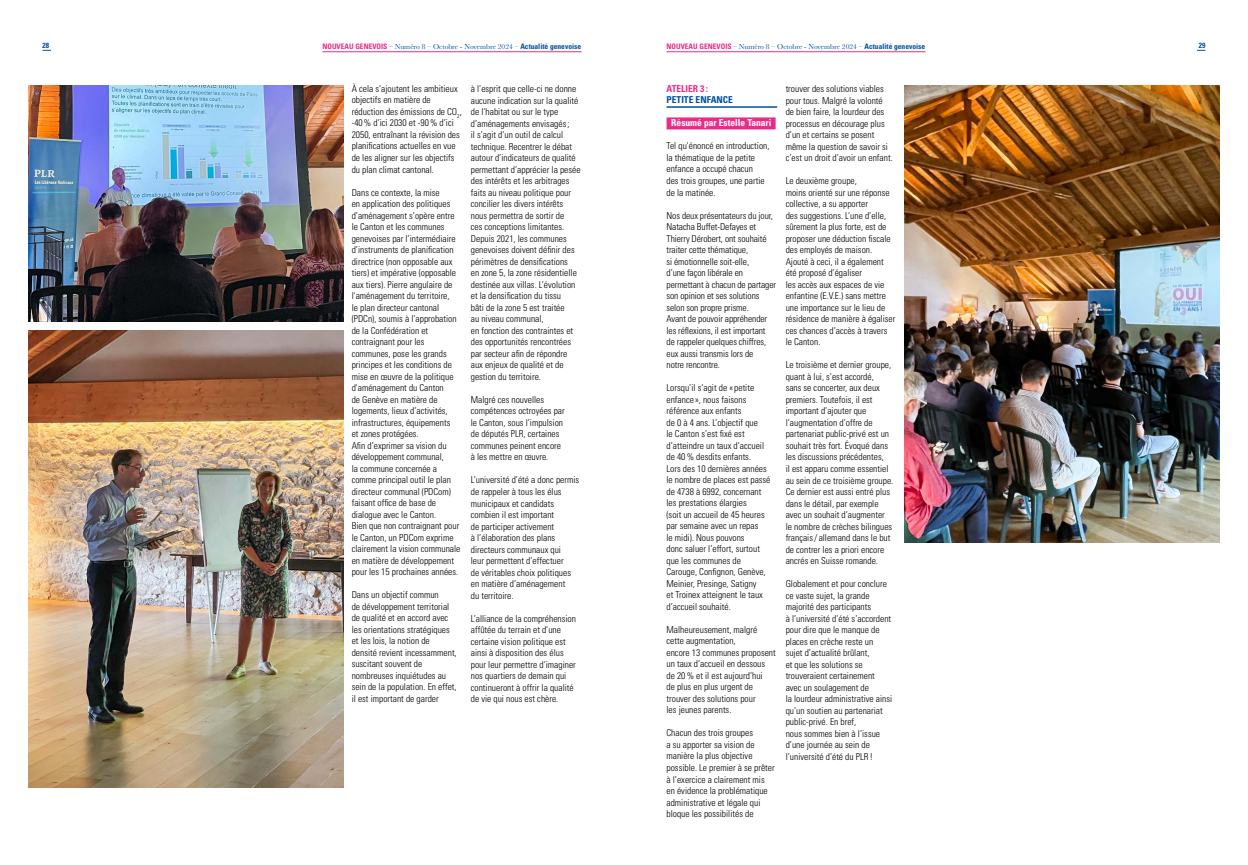
<style>
.page{position:relative;width:1248px;height:865px;background:#fff}
.page>*{position:absolute;margin:0;border:0;box-sizing:border-box;transform-origin:0 0}
.t1{font:300 condensed 9.5px/11.5px "Univers LT Std";color:#000}
.t2{font:700 condensed 9.5px "Univers LT Std";color:#fff}
.t3{font:700 condensed 9.5px "Univers LT Std";color:#0050a0}
.t4{font:700 condensed 9.5px "Univers LT Std";color:#e82d89}
.t5{font:7.5px "Baskerville";color:#0050a0}
.t6{font:700 condensed 7.5px "Univers LT Std";color:#0050a0}
.s1{font-family:"Univers LT Std";font-weight:700;font-stretch:condensed;color:#e82d89}
.s2{font-family:"Univers LT Std";font-weight:700;font-stretch:condensed}
</style>
<div class="page">
<hr style="left:666px;top:106px;width:111px;height:2px;background:#0050a0">
<div style="left:666px;top:117px;width:109px;height:12px;background:#e82d89"></div>
<img style="left:904px;top:85px;width:315px;height:457px">
<img style="left:28px;top:85px;width:315px;height:236px">
<img style="left:28px;top:330px;width:315px;height:457px">
<hr style="left:666px;top:51px;width:259px;height:1px;background:#e82d89">
<hr style="left:322px;top:51px;width:259px;height:1px;background:#e82d89">
<p class="t6" style="left:43px;top:41px;width:8px">28</p>
<p class="t5" style="left:322px;top:42px;width:260px"><span class="s1">NOUVEAU GENEVOIS</span> – Numéro 8 – Octobre - Novembre 2024 – <span class="s2">Actualité genevoise</span></p>
<p class="t5" style="left:666px;top:42px;width:260px"><span class="s1">NOUVEAU GENEVOIS</span> – Numéro 8 – Octobre - Novembre 2024 – <span class="s2">Actualité genevoise</span></p>
<p class="t6" style="left:1198px;top:41px;width:8px">29</p>
<p class="t1" style="left:351px;top:83px;width:112px">À cela s’ajoutent les ambitieux objectifs en matière de réduction des émissions de CO<sub>2</sub>, -40% d’ici 2030 et -90% d’ici<br>2050, entraînant la révision des planifications actuelles en vue de les aligner sur les objectifs du plan climat cantonal.</p>
<p class="t1" style="left:351px;top:186px;width:110px">Dans ce contexte, la mise<br>en application des politiques d’aménagement s’opère entre le Canton et les communes genevoises par l’intermédiaire d’instruments de planification directrice (non opposable aux tiers) et impérative (opposable aux tiers). Pierre angulaire de l'aménagement du territoire,<br>le plan directeur cantonal (PDCn), soumis à l’approbation de la Confédération et contraignant pour les communes, pose les grands principes et les conditions de mise en œuvre de la politique d'aménagement du Canton<br>de Genève en matière de logements, lieux d’activités, infrastructures, équipements<br>et zones protégées.<br>Afin d’exprimer sa vision du développement communal,<br>la commune concernée a comme principal outil le plan directeur communal (PDCom) faisant office de base de dialogue avec le Canton.<br>Bien que non contraignant pour le Canton, un PDCom exprime clairement la vision communale en matière de développement pour les 15 prochaines années.</p>
<p class="t1" style="left:351px;top:589px;width:106px">Dans un objectif commun<br>de développement territorial de qualité et en accord avec les orientations stratégiques et les lois, la notion de densité revient incessamment, suscitant souvent de nombreuses inquiétudes au sein de la population. En effet, il est important de garder</p>
<p class="t1" style="left:471px;top:83px;width:111px">à l’esprit que celle-ci ne donne aucune indication sur la qualité de l’habitat ou sur le type d’aménagements envisagés;<br>il s’agit d’un outil de calcul technique. Recentrer le débat autour d’indicateurs de qualité permettant d’apprécier la pesée des intérêts et les arbitrages faits au niveau politique pour concilier les divers intérêts nous permettra de sortir de<br>ces conceptions limitantes.<br>Depuis 2021, les communes genevoises doivent définir des périmètres de densifications<br>en zone 5, la zone résidentielle destinée aux villas. L’évolution et la densification du tissu<br>bâti de la zone 5 est traitée<br>au niveau communal,<br>en fonction des contraintes et des opportunités rencontrées par secteur afin de répondre aux enjeux de qualité et de gestion du territoire.</p>
<p class="t1" style="left:471px;top:394px;width:95px">Malgré ces nouvelles compétences octroyées par le Canton, sous l’impulsion de députés PLR, certaines communes peinent encore à les mettre en œuvre.</p>
<p class="t1" style="left:471px;top:474px;width:110px">L’université d’été a donc permis de rappeler à tous les élus municipaux et candidats combien il est important<br>de participer activement<br>à l’élaboration des plans directeurs communaux qui<br>leur permettent d’effectuer<br>de véritables choix politiques en matière d’aménagement<br>du territoire.</p>
<p class="t1" style="left:471px;top:612px;width:107px">L’alliance de la compréhension affûtée du terrain et d’une certaine vision politique est ainsi à disposition des élus pour leur permettre d’imaginer nos quartiers de demain qui continueront à offrir la qualité de vie qui nous est chère.</p>
<p class="t4" style="left:666px;top:83px;width:43px">ATELIER 3 :</p>
<p class="t3" style="left:666px;top:94px;width:68px">PETITE ENFANCE</p>
<p class="t2" style="left:671px;top:117px;width:102px">Résumé par Estelle Tanari</p>
<p class="t1" style="left:666px;top:140px;width:104px">Tel qu'énoncé en introduction, la thématique de la petite enfance a occupé chacun<br>des trois groupes, une partie de la matinée.</p>
<p class="t1" style="left:666px;top:209px;width:111px">Nos deux présentateurs du jour,<br>Natacha Buffet-Defayes et<br>Thierry Dérobert, ont souhaité traiter cette thématique,<br>si émotionnelle soit-elle,<br>d’une façon libérale en permettant à chacun de partager son opinion et ses solutions selon son propre prisme.<br>Avant de pouvoir appréhender les réflexions, il est important de rappeler quelques chiffres, eux aussi transmis lors de<br>notre rencontre.</p>
<p class="t1" style="left:666px;top:382px;width:105px">Lorsqu’il s’agit de « petite enfance », nous faisons référence aux enfants<br>de 0 à 4 ans. L’objectif que<br>le Canton s’est fixé est d’atteindre un taux d’accueil de 40% desdits enfants.<br>Lors des 10 dernières années le nombre de places est passé de 4738 à 6992, concernant les prestations élargies<br>(soit un accueil de 45 heures par semaine avec un repas<br>le midi). Nous pouvons<br>donc saluer l’effort, surtout que les communes de<br>Carouge, Confignon, Genève,<br>Meinier, Presinge, Satigny<br>et Troinex atteignent le taux d’accueil souhaité.</p>
<p class="t1" style="left:666px;top:623px;width:111px">Malheureusement, malgré cette augmentation,<br>encore 13 communes proposent un taux d’accueil en dessous de 20% et il est aujourd’hui<br>de plus en plus urgent de trouver des solutions pour<br>les jeunes parents.</p>
<p class="t1" style="left:666px;top:727px;width:110px">Chacun des trois groupes<br>a su apporter sa vision de manière la plus objective possible. Le premier à se prêter à l’exercice a clairement mis en évidence la problématique administrative et légale qui bloque les possibilités de</p>
<p class="t1" style="left:785px;top:83px;width:109px">trouver des solutions viables pour tous. Malgré la volonté de bien faire, la lourdeur des processus en décourage plus d’un et certains se posent même la question de savoir si c’est un droit d’avoir un enfant.</p>
<p class="t1" style="left:785px;top:175px;width:111px">Le deuxième groupe,<br>moins orienté sur une réponse collective, a su apporter<br>des suggestions. L’une d’elle, sûrement la plus forte, est de proposer une déduction fiscale des employés de maison.<br>Ajouté à ceci, il a également été proposé d’égaliser<br>les accès aux espaces de vie enfantine (E.V.E.) sans mettre une importance sur le lieu de résidence de manière à égaliser ces chances d’accès à travers le Canton.</p>
<p class="t1" style="left:785px;top:359px;width:109px">Le troisième et dernier groupe, quant à lui, s’est accordé,<br>sans se concerter, aux deux premiers. Toutefois, il est important d’ajouter que l’augmentation d’offre de partenariat public-privé est un souhait très fort. Évoqué dans les discussions précédentes,<br>il est apparu comme essentiel au sein de ce troisième groupe.<br>Ce dernier est aussi entré plus dans le détail, par exemple avec un souhait d’augmenter le nombre de crèches bilingues français/ allemand dans le but de contrer les a priori encore ancrés en Suisse romande.</p>
<p class="t1" style="left:785px;top:578px;width:108px">Globalement et pour conclure ce vaste sujet, la grande majorité des participants<br>à l’université d’été s’accordent pour dire que le manque de places en crèche reste un sujet d’actualité brûlant,<br>et que les solutions se trouveraient certainement avec un soulagement de<br>la lourdeur administrative ainsi qu’un soutien au partenariat public-privé. En bref,<br>nous sommes bien à l’issue d’une journée au sein de l’université d’été du PLR!</p>
</div>
